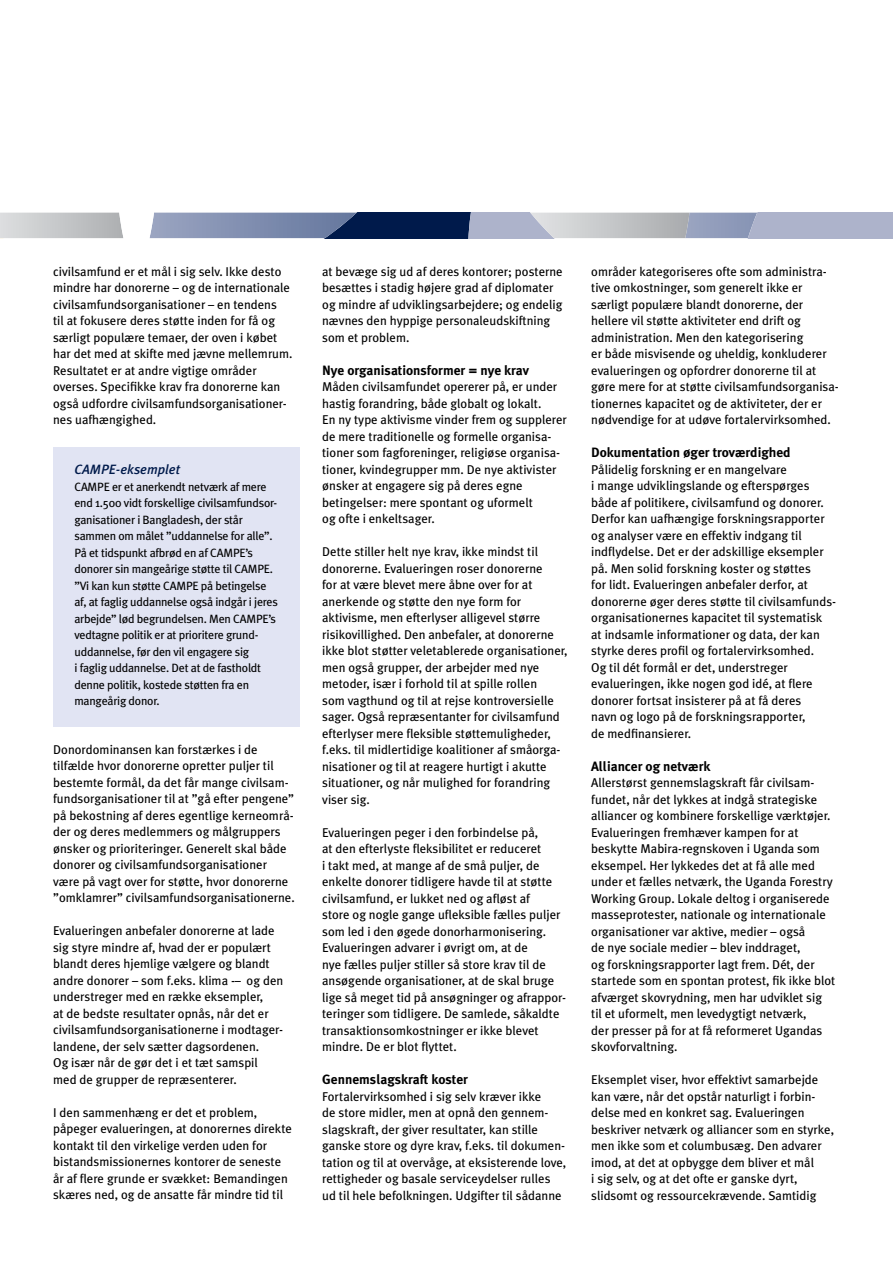
<style>
.page{position:relative;width:893px;height:1263px;background:#fff}
.page>*{position:absolute;margin:0;border:0;box-sizing:border-box;transform-origin:0 0}
.Body-underrubrik{font:700 13.5px "Meta Plus";color:#000}
.Fakta-toptekst{font:italic 500 13.5px "Meta Plus";color:#001a4b}
.Body_Meta{font:12.75px/16.5px "Meta Plus";color:#000}
.Fakta-toptekst-2{font:12px/16.5px "Meta Plus";letter-spacing:-.02em;color:#000}
</style>
<div class="page">
<svg style="left:0;top:213px;width:893px;height:25px;background:#929cb2"></svg>
<div style="left:53px;top:447px;width:246px;height:280px;background:#e1e4f3"></div>
<p class="Body_Meta" style="left:53px;top:263px;width:241px">civilsamfund er et mål i sig selv. Ikke desto mindre har donorerne – og de internationale civilsamfundsorganisationer – en tendens<br>til at fokusere deres støtte inden for få og særligt populære temaer, der oven i købet har det med at skifte med jævne mellemrum.<br>Resultatet er at andre vigtige områder overses. Specifikke krav fra donorerne kan også udfordre civilsamfundsorganisationer&shy;nes uafhængighed.</p>
<p class="Fakta-toptekst" style="left:74px;top:462px;width:107px">CAMPE-eksemplet</p>
<p class="Fakta-toptekst-2" style="left:74px;top:478px;width:205px">CAMPE er et anerkendt netværk af mere end 1.500 vidt forskellige civilsamfundsor&shy;ganisationer i Bangladesh, der står sammen om målet ”uddannelse for alle”.<br>På et tidspunkt afbrød en af CAMPE’s donorer sin mangeårige støtte til CAMPE. ”Vi kan kun støtte CAMPE på betingelse af, at faglig uddannelse også indgår i jeres arbejde” lød begrundelsen. Men CAMPE’s vedtagne politik er at prioritere grund&shy;uddannelse, før den vil engagere sig<br>i faglig uddannelse. Det at de fastholdt denne politik, kostede støtten fra en mangeårig donor.</p>
<p class="Body_Meta" style="left:53px;top:741px;width:243px">Donordominansen kan forstærkes i de tilfælde hvor donorerne opretter puljer til bestemte formål, da det får mange civilsam&shy;fundsorganisationer til at ”gå efter pengene” på bekostning af deres egentlige kerneområ&shy;der og deres medlemmers og målgruppers ønsker og prioriteringer. Generelt skal både donorer og civilsamfundsorganisationer være på vagt over for støtte, hvor donorerne ”omklamrer” civilsamfundsorganisationerne.</p>
<p class="Body_Meta" style="left:53px;top:922px;width:232px">Evalueringen anbefaler donorerne at lade sig styre mindre af, hvad der er populært blandt deres hjemlige vælgere og blandt andre donorer – som f.eks. klima -– og den understreger med en række eksempler,<br>at de bedste resultater opnås, når det er civilsamfundsorganisationerne i modtager&shy;landene, der selv sætter dagsordenen.<br>Og især når de gør det i et tæt samspil med de grupper de repræsenterer.</p>
<p class="Body_Meta" style="left:53px;top:1104px;width:240px">I den sammenhæng er det et problem, påpeger evalueringen, at donorernes direkte kontakt til den virkelige verden uden for bistandsmissionernes kontorer de seneste år af flere grunde er svækket: Bemandingen skæres ned, og de ansatte får mindre tid til</p>
<p class="Body_Meta" style="left:322px;top:263px;width:242px">at bevæge sig ud af deres kontorer; posterne besættes i stadig højere grad af diplomater og mindre af udviklingsarbejdere; og endelig nævnes den hyppige personaleudskiftning som et problem.</p>
<p class="Body-underrubrik" style="left:322px;top:362px;width:208px">Nye organisationsformer = nye krav</p>
<p class="Body_Meta" style="left:322px;top:378px;width:246px">Måden civilsamfundet opererer på, er under hastig forandring, både globalt og lokalt.<br>En ny type aktivisme vinder frem og supplerer de mere traditionelle og formelle organisa&shy;tioner som fagforeninger, religiøse organisa&shy;tioner, kvindegrupper mm. De nye aktivister ønsker at engagere sig på deres egne betingelser: mere spontant og uformelt<br>og ofte i enkeltsager.</p>
<p class="Body_Meta" style="left:322px;top:543px;width:247px">Dette stiller helt nye krav, ikke mindst til donorerne. Evalueringen roser donorerne<br>for at være blevet mere åbne over for at anerkende og støtte den nye form for aktivisme, men efterlyser alligevel større risikovillighed. Den anbefaler, at donorerne ikke blot støtter veletablerede organisationer, men også grupper, der arbejder med nye metoder, især i forhold til at spille rollen<br>som vagthund og til at rejse kontroversielle sager. Også repræsentanter for civilsamfund efterlyser mere fleksible støttemuligheder, f.eks. til midlertidige koalitioner af småorga&shy;nisationer og til at reagere hurtigt i akutte situationer, og når mulighed for forandring viser sig.</p>
<p class="Body_Meta" style="left:322px;top:824px;width:245px">Evalueringen peger i den forbindelse på,<br>at den efterlyste fleksibilitet er reduceret<br>i takt med, at mange af de små puljer, de enkelte donorer tidligere havde til at støtte civilsamfund, er lukket ned og afløst af<br>store og nogle gange ufleksible fælles puljer som led i den øgede donorharmonisering.<br>Evalueringen advarer i øvrigt om, at de<br>nye fælles puljer stiller så store krav til de ansøgende organisationer, at de skal bruge lige så meget tid på ansøgninger og afrappor&shy;teringer som tidligere. De samlede, såkaldte transaktionsomkostninger er ikke blevet mindre. De er blot flyttet.</p>
<p class="Body-underrubrik" style="left:322px;top:1072px;width:147px">Gennemslagskraft koster</p>
<p class="Body_Meta" style="left:322px;top:1088px;width:246px">Fortalervirksomhed i sig selv kræver ikke<br>de store midler, men at opnå den gennem&shy;slagskraft, der giver resultater, kan stille ganske store og dyre krav, f.eks. til dokumen&shy;tation og til at overvåge, at eksisterende love, rettigheder og basale serviceydelser rulles ud til hele befolkningen. Udgifter til sådanne</p>
<p class="Body_Meta" style="left:591px;top:263px;width:249px">områder kategoriseres ofte som administra&shy;tive omkostninger, som generelt ikke er særligt populære blandt donorerne, der hellere vil støtte aktiviteter end drift og administration. Men den kategorisering<br>er både misvisende og uheldig, konkluderer evalueringen og opfordrer donorerne til at gøre mere for at støtte civilsamfundsorganisa&shy;tionernes kapacitet og de aktiviteter, der er nødvendige for at udøve fortalervirksomhed.</p>
<p class="Body-underrubrik" style="left:591px;top:445px;width:201px">Dokumentation øger troværdighed</p>
<p class="Body_Meta" style="left:591px;top:461px;width:246px">Pålidelig forskning er en mangelvare<br>i mange udviklingslande og efterspørges både af politikere, civilsamfund og donorer.<br>Derfor kan uafhængige forskningsrapporter og analyser være en effektiv indgang til indflydelse. Det er der adskillige eksempler på. Men solid forskning koster og støttes<br>for lidt. Evalueringen anbefaler derfor, at donorerne øger deres støtte til civilsamfunds&shy;organisationernes kapacitet til systematisk<br>at indsamle informationer og data, der kan styrke deres profil og fortalervirksomhed.<br>Og til dét formål er det, understreger evalueringen, ikke nogen god idé, at flere donorer fortsat insisterer på at få deres<br>navn og logo på de forskningsrapporter,<br>de medfinansierer.</p>
<p class="Body-underrubrik" style="left:591px;top:758px;width:121px">Alliancer og netværk</p>
<p class="Body_Meta" style="left:591px;top:774px;width:246px">Allerstørst gennemslagskraft får civilsam&shy;fundet, når det lykkes at indgå strategiske alliancer og kombinere forskellige værktøjer.<br>Evalueringen fremhæver kampen for at beskytte Mabira-regnskoven i Uganda som eksempel. Her lykkedes det at få alle med under et fælles netværk, the Uganda Forestry Working Group. Lokale deltog i organiserede masseprotester, nationale og internationale organisationer var aktive, medier – også<br>de nye sociale medier – blev inddraget,<br>og forskningsrapporter lagt frem. Dét, der startede som en spontan protest, fik ikke blot afværget skovrydning, men har udviklet sig til et uformelt, men levedygtigt netværk,<br>der presser på for at få reformeret Ugandas skovforvaltning.</p>
<p class="Body_Meta" style="left:591px;top:1071px;width:244px">Eksemplet viser, hvor effektivt samarbejde kan være, når det opstår naturligt i forbin&shy;delse med en konkret sag. Evalueringen beskriver netværk og alliancer som en styrke, men ikke som et columbusæg. Den advarer imod, at det at opbygge dem bliver et mål<br>i sig selv, og at det ofte er ganske dyrt, slidsomt og ressourcekrævende. Samtidig</p>
</div>
